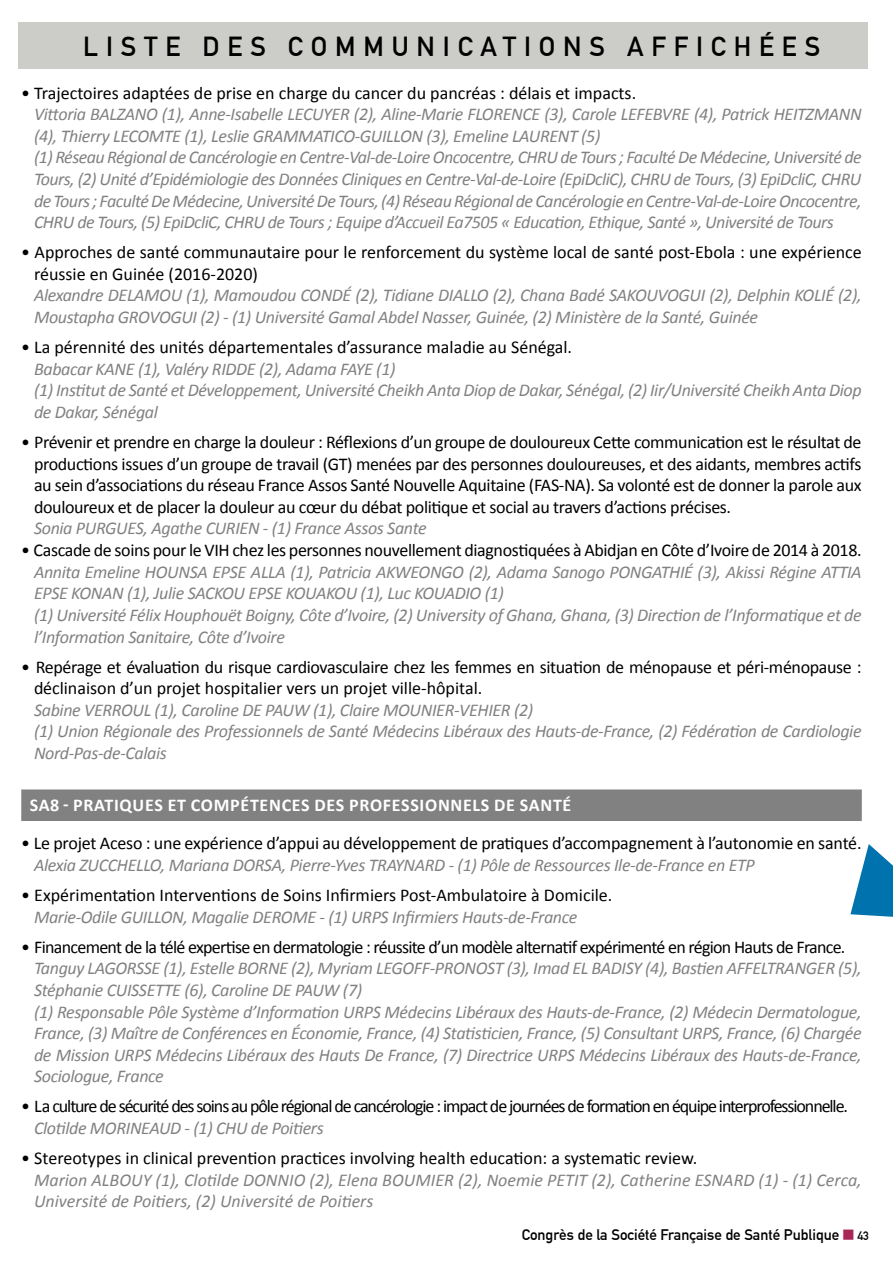
<style>
.page{position:relative;width:893px;height:1263px;background:#fff}
.page>*{position:absolute;margin:0;border:0;box-sizing:border-box;transform-origin:0 0}
.t1{font:700 27px "DIN Alternate";letter-spacing:.29em;color:#000}
.t2{font:italic 18px/21.6px "Calibri";letter-spacing:-.02em;color:#818181}
.t3{font:18px/21.6px "Calibri";letter-spacing:-.015em;color:#000}
.t4{font:italic 18px/21.6px "Calibri";color:#818181}
.t5{font:18px "Calibri";letter-spacing:-.06em;color:#000}
.t6{font:18px "Calibri";letter-spacing:-.04em;color:#000}
.t7{font:700 18px "Calibri";letter-spacing:.04em;color:#fff}
.t8{font:700 15px "DIN Alternate";color:#000}
.s1{font-size:12px}
</style>
<div class="page">
<div style="left:18px;top:22px;width:850px;height:47px;background:#ccccc9"></div>
<div style="left:21px;top:789px;width:841px;height:32px;background:#818181"></div>
<svg style="left:850px;top:844px;width:43px;height:73px"></svg>
<h1 class="t1" style="left:83px;top:26px;width:739px">LISTE DES COMMUNICATIONS AFFICHÉES</h1>
<p class="t3" style="left:21px;top:82px;width:616px">• Trajectoires adaptées de prise en charge du cancer du pancréas : délais et impacts.</p>
<p class="t2" style="left:34px;top:103px;width:829px">Vittoria BALZANO (1), Anne-Isabelle LECUYER (2), Aline-Marie FLORENCE (3), Carole LEFEBVRE (4), Patrick HEITZMANN (4), Thierry LECOMTE (1), Leslie GRAMMATICO-GUILLON (3), Emeline LAURENT (5)<br>(1) Réseau Régional de Cancérologie en Centre-Val-de-Loire Oncocentre, CHRU de Tours ; Faculté De Médecine, Université de Tours, (2) Unité d’Epidémiologie des Données Cliniques en Centre-Val-de-Loire (EpiDcliC), CHRU de Tours, (3) EpiDcliC, CHRU de Tours ; Faculté De Médecine, Université De Tours, (4) Réseau Régional de Cancérologie en Centre-Val-de-Loire Oncocentre, CHRU de Tours, (5) EpiDcliC, CHRU de Tours ; Equipe d’Accueil Ea7505 « Education, Ethique, Santé », Université de Tours</p>
<p class="t3" style="left:34px;top:242px;width:829px;text-indent:-13px">• Approches de santé communautaire pour le renforcement du système local de santé post-Ebola : une expérience réussie en Guinée (2016-2020)</p>
<p class="t2" style="left:34px;top:284px;width:829px">Alexandre DELAMOU (1), Mamoudou CONDÉ (2), Tidiane DIALLO (2), Chana Badé SAKOUVOGUI (2), Delphin KOLIÉ (2),<br>Moustapha GROVOGUI (2) - (1) Université Gamal Abdel Nasser, Guinée, (2) Ministère de la Santé, Guinée</p>
<p class="t3" style="left:21px;top:336px;width:552px">• La pérennité des unités départementales d’assurance maladie au Sénégal.</p>
<p class="t2" style="left:34px;top:357px;width:829px">Babacar KANE (1), Valéry RIDDE (2), Adama FAYE (1)<br>(1) Institut de Santé et Développement, Université Cheikh Anta Diop de Dakar, Sénégal, (2) Iir/Université Cheikh Anta Diop de Dakar, Sénégal</p>
<p class="t3" style="left:34px;top:431px;width:829px;text-align:justify;text-indent:-13px">• Prévenir et prendre en charge la douleur : Réflexions d’un groupe de douloureux Cette communication est le résultat de productions issues d’un groupe de travail (GT) menées par des personnes douloureuses, et des aidants, membres actifs au sein d’associations du réseau France Assos Santé Nouvelle Aquitaine (FAS-NA). Sa volonté est de donner la parole aux douloureux et de placer la douleur au cœur du débat politique et social au travers d’actions précises.</p>
<p class="t2" style="left:34px;top:517px;width:394px">Sonia PURGUES, Agathe CURIEN - (1) France Assos Sante</p>
<p class="t3" style="left:21px;top:539px;width:842px">• Cascade de soins pour le VIH chez les personnes nouvellement diagnostiquées à Abidjan en Côte d’Ivoire de 2014 à 2018.</p>
<p class="t2" style="left:34px;top:560px;width:829px">Annita Emeline HOUNSA EPSE ALLA (1), Patricia AKWEONGO (2), Adama Sanogo PONGATHIÉ (3), Akissi Régine ATTIA EPSE KONAN (1), Julie SACKOU EPSE KOUAKOU (1), Luc KOUADIO (1)<br>(1) Université Félix Houphouët Boigny, Côte d’Ivoire, (2) University of Ghana, Ghana, (3) Direction de l’Informatique et de l’Information Sanitaire, Côte d’Ivoire</p>
<p class="t3" style="left:34px;top:656px;width:829px;text-indent:-13px">• Repérage et évaluation du risque cardiovasculaire chez les femmes en situation de ménopause et péri-ménopause : déclinaison d’un projet hospitalier vers un projet ville-hôpital.</p>
<p class="t2" style="left:34px;top:698px;width:829px">Sabine VERROUL (1), Caroline DE PAUW (1), Claire MOUNIER-VEHIER (2)<br>(1) Union Régionale des Professionnels de Santé Médecins Libéraux des Hauts-de-France, (2) Fédération de Cardiologie<br>Nord-Pas-de-Calais</p>
<p class="t7" style="left:30px;top:793px;width:543px">SA8 - PRATIQUES ET COMPÉTENCES DES PROFESSIONNELS DE SANTÉ</p>
<p class="t3" style="left:21px;top:833px;width:842px">• Le projet Aceso : une expérience d’appui au développement de pratiques d’accompagnement à l’autonomie en santé.</p>
<p class="t2" style="left:34px;top:853px;width:722px">Alexia ZUCCHELLO, Mariana DORSA, Pierre-Yves TRAYNARD - (1) Pôle de Ressources Ile-de-France en ETP</p>
<p class="t3" style="left:21px;top:884px;width:593px">• Expérimentation Interventions de Soins Infirmiers Post-Ambulatoire à Domicile.</p>
<p class="t2" style="left:34px;top:905px;width:545px">Marie-Odile GUILLON, Magalie DEROME - (1) URPS Infirmiers Hauts-de-France</p>
<p class="t6" style="left:21px;top:935px;width:826px">• Financement de la télé expertise en dermatologie : réussite d’un modèle alternatif expérimenté en région Hauts de France.</p>
<p class="t2" style="left:34px;top:957px;width:829px">Tanguy LAGORSSE (1), Estelle BORNE (2), Myriam LEGOFF-PRONOST (3), Imad EL BADISY (4), Bastien AFFELTRANGER (5), Stéphanie CUISSETTE (6), Caroline DE PAUW (7)<br>(1) Responsable Pôle Système d’Information URPS Médecins Libéraux des Hauts-de-France, (2) Médecin Dermatologue, France, (3) Maître de Conférences en Économie, France, (4) Statisticien, France, (5) Consultant URPS, France, (6) Chargée de Mission URPS Médecins Libéraux des Hauts De France, (7) Directrice URPS Médecins Libéraux des Hauts-de-France, Sociologue, France</p>
<p class="t5" style="left:21px;top:1095px;width:828px">• La culture de sécurité des soins au pôle régional de cancérologie : impact de journées de formation en équipe interprofessionnelle.</p>
<p class="t2" style="left:34px;top:1116px;width:291px">Clotilde MORINEAUD - (1) CHU de Poitiers</p>
<p class="t3" style="left:21px;top:1147px;width:677px">• Stereotypes in clinical prevention practices involving health education: a systematic review.</p>
<p class="t4" style="left:34px;top:1168px;width:829px">Marion ALBOUY (1), Clotilde DONNIO (2), Elena BOUMIER (2), Noemie PETIT (2), Catherine ESNARD (1) - (1) Cerca,<br>Université de Poitiers, (2) Université de Poitiers</p>
<p class="t8" style="left:522px;top:1223px;width:348px">Congrès de la Société Française de Santé Publique <span class="s1">43</span></p>
</div>
